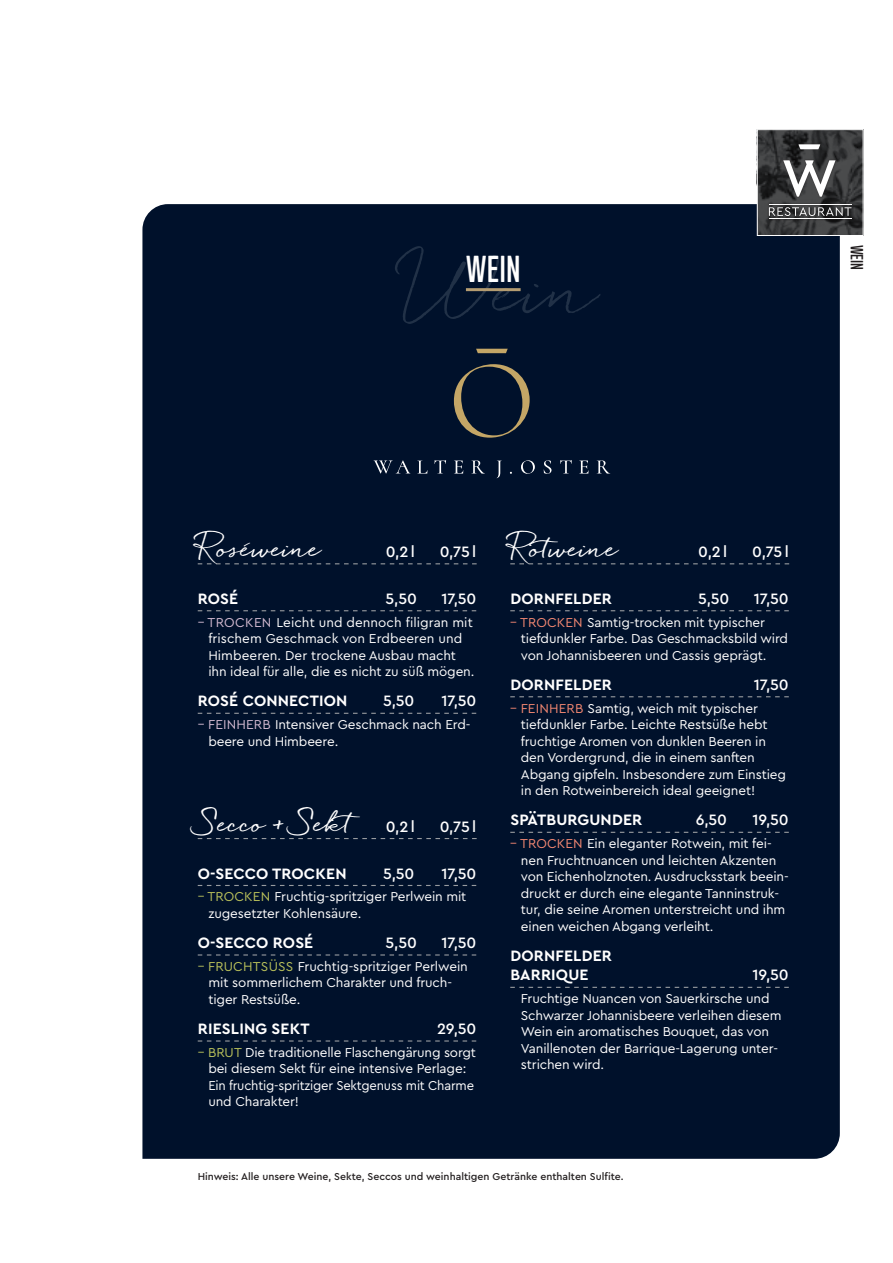
<style>
.page{position:relative;width:893px;height:1263px;background:#fff}
.page>*{position:absolute;margin:0;border:0;box-sizing:border-box;transform-origin:0 0}
.t1{font:69px "Quickpen";color:#213147}
.t2{font:37.5px "Union";color:#fff}
.t3{font:700 25.5px "Quickpen";letter-spacing:-.01em;color:#fff}
.t4{font:17.7px "Union";color:#231f20}
.t5{font:700 15.75px/19.5px "Cera PRO";letter-spacing:.01em;color:#fff}
.t6{font:500 15.75px "Cera PRO";letter-spacing:-.01em;color:#fff}
.t7{font:13.5px/16.5px "Cera PRO";letter-spacing:-.01em;color:#fff}
.t8{font:500 10.5px "Cera PRO";color:#231f20}
.s1{color:#d5bbd2}
.s2{font-family:"Cera PRO";font-weight:500;font-size:15.75px}
.s3{color:#bbc25b}
.s4{color:#f48872}
</style>
<div class="page">
<div style="left:142px;top:204px;width:698px;height:955px;background:#00112b"></div>
<img style="left:829px;top:174px;width:32px;height:60px">
<img style="left:759px;top:131px;width:51px;height:69px">
<img style="left:810px;top:131px;width:51px;height:43px">
<img style="left:759px;top:200px;width:70px;height:34px">
<div style="left:767px;top:142px;width:86px;height:79px;background:#231f20;opacity:.4"></div>
<svg style="left:783px;top:160px;width:52px;height:37px"></svg>
<svg style="left:798px;top:144px;width:22px;height:5px"></svg>
<svg style="left:769px;top:207px;width:82px;height:9px"></svg>
<hr style="left:769px;top:204px;width:82px;height:1px;background:#fff">
<hr style="left:769px;top:218px;width:82px;height:1px;background:#fff">
<div style="left:757px;top:129px;width:106px;height:107px;border:1px solid #fff"></div>
<svg style="left:454px;top:364px;width:76px;height:74px;background:#232c35"></svg>
<svg style="left:476px;top:349px;width:32px;height:4px"></svg>
<svg style="left:373px;top:460px;width:37px;height:14px"></svg>
<svg style="left:417px;top:461px;width:10px;height:13px"></svg>
<svg style="left:434px;top:460px;width:12px;height:14px"></svg>
<svg style="left:454px;top:461px;width:9px;height:13px"></svg>
<svg style="left:471px;top:460px;width:14px;height:14px"></svg>
<svg style="left:497px;top:461px;width:5px;height:17px"></svg>
<svg style="left:521px;top:460px;width:14px;height:14px"></svg>
<svg style="left:544px;top:460px;width:7px;height:14px"></svg>
<svg style="left:560px;top:460px;width:12px;height:14px"></svg>
<svg style="left:579px;top:461px;width:10px;height:13px"></svg>
<svg style="left:597px;top:460px;width:13px;height:14px"></svg>
<hr style="left:466px;top:288px;width:55px;height:3px;background:#b49c71">
<svg style="left:198px;top:610px;width:278px;height:1px"></svg>
<svg style="left:198px;top:713px;width:278px;height:1px"></svg>
<svg style="left:198px;top:885px;width:278px;height:1px"></svg>
<svg style="left:198px;top:954px;width:278px;height:1px"></svg>
<svg style="left:198px;top:1040px;width:278px;height:1px"></svg>
<svg style="left:510px;top:610px;width:279px;height:1px"></svg>
<svg style="left:510px;top:696px;width:279px;height:1px"></svg>
<svg style="left:510px;top:832px;width:279px;height:1px"></svg>
<svg style="left:510px;top:987px;width:279px;height:1px"></svg>
<svg style="left:198px;top:563px;width:279px;height:1px"></svg>
<svg style="left:198px;top:838px;width:279px;height:1px"></svg>
<svg style="left:510px;top:563px;width:279px;height:1px"></svg>
<h1 class="t1" style="left:402px;top:250px;width:199px">Wein</h1>
<h3 class="t4" style="left:866px;top:244px;width:27px;rotate:90deg">WEIN</h3>
<h2 class="t2" style="left:466px;top:251px;width:56px">WEIN</h2>
<h3 class="t3" style="left:198px;top:533px;width:125px">Roséweine</h3>
<p class="t6" style="left:386px;top:541px;width:30px">0,2 l</p>
<p class="t6" style="left:440px;top:541px;width:38px">0,75 l</p>
<h3 class="t3" style="left:510px;top:533px;width:110px">Rotweine</h3>
<p class="t6" style="left:698px;top:541px;width:30px">0,2 l</p>
<p class="t6" style="left:752px;top:541px;width:38px">0,75 l</p>
<p class="t5" style="left:198px;top:588px;width:42px">ROSÉ</p>
<p class="t6" style="left:386px;top:588px;width:33px">5,50</p>
<p class="t6" style="left:441px;top:588px;width:36px">17,50</p>
<p class="t7" style="left:208px;top:613px;width:268px;text-indent:-11px"><span class="s1">– TROCKEN</span> Leicht und dennoch filigran mit frischem Geschmack von Erdbeeren und Himbeeren. Der trockene Ausbau macht ihn ideal für alle, die es nicht zu süß mögen.</p>
<p class="t5" style="left:198px;top:691px;width:151px">ROSÉ CONNECTION</p>
<p class="t6" style="left:383px;top:691px;width:33px">5,50</p>
<p class="t6" style="left:441px;top:691px;width:36px">17,50</p>
<p class="t7" style="left:208px;top:716px;width:264px;text-indent:-11px"><span class="s1">– FEINHERB</span> Intensiver Geschmack nach Erd&shy;beere und Himbeere.</p>
<h3 class="t3" style="left:198px;top:808px;width:219px">Secco + Sekt <span class="s2">0,2 l</span></h3>
<p class="t6" style="left:440px;top:816px;width:38px">0,75 l</p>
<p class="t5" style="left:198px;top:863px;width:150px">O-SECCO TROCKEN</p>
<p class="t6" style="left:383px;top:863px;width:33px">5,50</p>
<p class="t6" style="left:441px;top:863px;width:36px">17,50</p>
<p class="t7" style="left:208px;top:888px;width:259px;text-indent:-11px"><span class="s3">– TROCKEN</span> Fruchtig-spritziger Perlwein mit zugesetzter Kohlensäure.</p>
<p class="t5" style="left:198px;top:932px;width:117px">O-SECCO ROSÉ</p>
<p class="t6" style="left:386px;top:932px;width:33px">5,50</p>
<p class="t6" style="left:441px;top:932px;width:36px">17,50</p>
<p class="t7" style="left:208px;top:957px;width:261px;text-indent:-11px"><span class="s3">– FRUCHTSÜSS</span> Fruchtig-spritziger Perlwein mit sommerlichem Charakter und fruch&shy;tiger Restsüße.</p>
<p class="t5" style="left:198px;top:1018px;width:113px">RIESLING SEKT</p>
<p class="t6" style="left:437px;top:1018px;width:41px">29,50</p>
<p class="t7" style="left:208px;top:1043px;width:269px;text-indent:-11px"><span class="s3">– BRUT</span> Die traditionelle Flaschengärung sorgt bei diesem Sekt für eine intensive Perlage:<br>Ein fruchtig-spritziger Sektgenuss mit Charme und Charakter!</p>
<p class="t5" style="left:510px;top:588px;width:103px">DORNFELDER</p>
<p class="t6" style="left:698px;top:588px;width:33px">5,50</p>
<p class="t6" style="left:754px;top:588px;width:36px">17,50</p>
<p class="t7" style="left:521px;top:613px;width:269px;text-indent:-11px"><span class="s4">– TROCKEN</span> Samtig-trocken mit typischer tiefdunkler Farbe. Das Geschmacksbild wird von Johannisbeeren und Cassis geprägt.</p>
<p class="t5" style="left:510px;top:674px;width:103px">DORNFELDER</p>
<p class="t6" style="left:754px;top:674px;width:36px">17,50</p>
<p class="t7" style="left:521px;top:699px;width:267px;text-indent:-11px"><span class="s4">– FEINHERB</span> Samtig, weich mit typischer tiefdunkler Farbe. Leichte Restsüße hebt fruchtige Aromen von dunklen Beeren in den Vordergrund, die in einem sanften Abgang gipfeln. Insbesondere zum Einstieg in den Rotweinbereich ideal geeignet!</p>
<p class="t5" style="left:510px;top:810px;width:133px">SPÄTBURGUNDER</p>
<p class="t6" style="left:696px;top:810px;width:33px">6,50</p>
<p class="t6" style="left:752px;top:810px;width:38px">19,50</p>
<p class="t7" style="left:521px;top:835px;width:269px;text-indent:-11px"><span class="s4">– TROCKEN</span> Ein eleganter Rotwein, mit fei&shy;nen Fruchtnuancen und leichten Akzenten von Eichenholznoten. Ausdrucksstark beein&shy;druckt er durch eine elegante Tanninstruk&shy;tur, die seine Aromen unterstreicht und ihm einen weichen Abgang verleiht.</p>
<p class="t5" style="left:510px;top:945px;width:103px">DORNFELDER<br>BARRIQUE</p>
<p class="t6" style="left:752px;top:965px;width:38px">19,50</p>
<p class="t7" style="left:521px;top:990px;width:262px">Fruchtige Nuancen von Sauerkirsche und Schwarzer Johannisbeere verleihen diesem Wein ein aromatisches Bouquet, das von Vanillenoten der Barrique-Lagerung unter&shy;strichen wird.</p>
<p class="t8" style="left:198px;top:1169px;width:427px">Hinweis: Alle unsere Weine, Sekte, Seccos und weinhaltigen Getränke enthalten Sulfite.</p>
</div>
